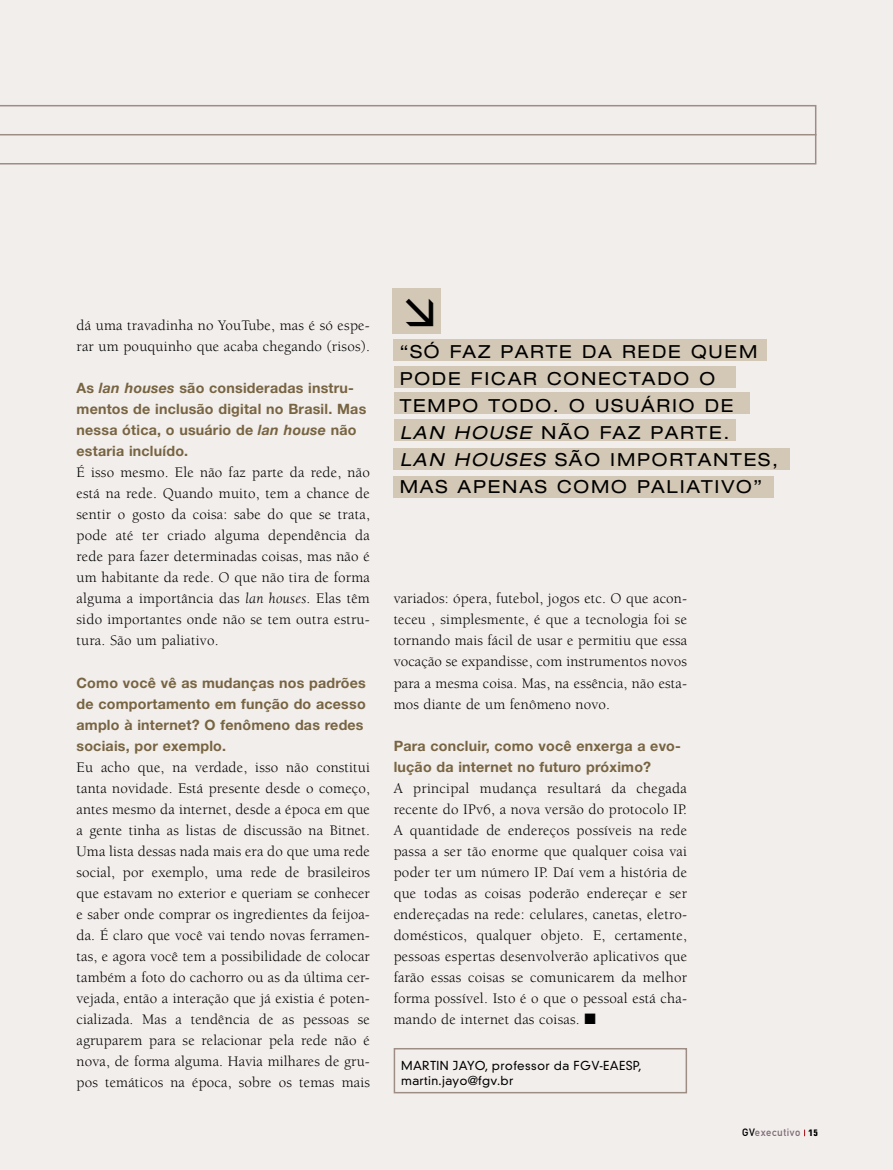
<style>
.page{position:relative;width:893px;height:1170px;background:#fff}
.page>*{position:absolute;margin:0;border:0;box-sizing:border-box;transform-origin:0 0}
.t1{font:expanded 18px/27px "Helvetica Neue LT Std";letter-spacing:.1em;color:#000}
.t2{font:15px/21px "Berkeley Std";letter-spacing:.015em;color:#000;text-align:justify}
.t3{font:700 14.25px/21px "Helvetica Neue LT Std";letter-spacing:.015em;color:#776441}
.t4{font:300 12px/15px "DIN Neuzeit Grotesk";letter-spacing:.03em;color:#000}
.t5{font:10.5px "DIN Mittelschrift Std";letter-spacing:.05em;color:#7f6d77}
.s1{font-family:"Helvetica Neue";font-style:italic}
.s2{font-style:italic}
.s3{color:#000}
.s4{font-family:"Eurostile LT Std";font-weight:700;font-stretch:condensed;font-size:9px;color:#000}
</style>
<div class="page">
<div style="left:0;top:0;width:893px;height:1169px;background:#f2eeec"></div>
<div style="left:394px;top:339px;width:373px;height:21px;background:#d3c8b6"></div>
<div style="left:394px;top:449px;width:396px;height:21px;background:#d3c8b6"></div>
<div style="left:394px;top:476px;width:380px;height:21px;background:#d3c8b6"></div>
<div style="left:394px;top:420px;width:342px;height:21px;background:#d3c8b6"></div>
<div style="left:394px;top:366px;width:342px;height:21px;background:#d3c8b6"></div>
<div style="left:394px;top:392px;width:355px;height:22px;background:#d3c8b6"></div>
<div style="left:392px;top:288px;width:49px;height:45px;background:#d3c8b6"></div>
<div style="left:394px;top:1047px;width:293px;height:46px;border:2px solid #9d8d85"></div>
<svg style="left:0;top:105px;width:816px;height:59px"></svg>
<hr style="left:0;top:134px;width:816px;height:1px;background:#9d8d85">
<p class="t2" style="left:77px;top:315px;width:295px">dá uma travadinha no YouTube, mas é só espe&shy;rar um pouquinho que acaba chegando (risos).</p>
<p class="t3" style="left:77px;top:377px;width:291px">As <span class="s1">lan houses</span> são consideradas instru&shy;mentos de inclusão digital no Brasil. Mas nessa ótica, o usuário de <span class="s1">lan house</span> não estaria incluído.</p>
<p class="t2" style="left:77px;top:462px;width:295px">É isso mesmo. Ele não faz parte da rede, não está na rede. Quando muito, tem a chance de sentir o gosto da coisa: sabe do que se trata, pode até ter criado alguma dependência da rede para fazer determinadas coisas, mas não é um habitante da rede. O que não tira de forma alguma a importância das <span class="s2">lan houses</span>. Elas têm sido importantes onde não se tem outra estru&shy;tura. São um paliativo.</p>
<p class="t3" style="left:77px;top:671px;width:291px">Como você vê as mudanças nos padrões de comportamento em função do acesso amplo à internet? O fenômeno das redes sociais, por exemplo.</p>
<p class="t2" style="left:77px;top:756px;width:295px">Eu acho que, na verdade, isso não constitui tanta novidade. Está presente desde o começo, antes mesmo da internet, desde a época em que a gente tinha as listas de discussão na Bitnet.<br>Uma lista dessas nada mais era do que uma rede social, por exemplo, uma rede de brasileiros que estavam no exterior e queriam se conhecer e saber onde comprar os ingredientes da feijoa&shy;da. É claro que você vai tendo novas ferramen&shy;tas, e agora você tem a possibilidade de colocar também a foto do cachorro ou as da última cer&shy;vejada, então a interação que já existia é poten&shy;cializada. Mas a tendência de as pessoas se agruparem para se relacionar pela rede não é nova, de forma alguma. Havia milhares de gru&shy;pos temáticos na época, sobre os temas mais</p>
<p class="t1" style="left:400px;top:337px;width:380px">“SÓ FAZ PARTE DA REDE QUEM<br>PODE FICAR CONECTADO O<br>TEMPO TODO. O USUÁRIO DE<br><span class="s2">LAN HOUSE</span> NÃO FAZ PARTE.<br><span class="s2">LAN HOUSES</span> SÃO IMPORTANTES,<br>MAS APENAS COMO PALIATIVO”</p>
<p class="t2" style="left:394px;top:588px;width:295px">variados: ópera, futebol, jogos etc. O que acon&shy;teceu , simplesmente, é que a tecnologia foi se tornando mais fácil de usar e permitiu que essa vocação se expandisse, com instrumentos novos para a mesma coisa. Mas, na essência, não esta&shy;mos diante de um fenômeno novo.</p>
<p class="t3" style="left:394px;top:734px;width:289px">Para concluir, como você enxerga a evo&shy;lução da internet no futuro próximo?</p>
<p class="t2" style="left:394px;top:777px;width:295px">A principal mudança resultará da chegada recente do IPv6, a nova versão do protocolo IP.<br>A quantidade de endereços possíveis na rede passa a ser tão enorme que qualquer coisa vai poder ter um número IP. Daí vem a história de que todas as coisas poderão endereçar e ser endereçadas na rede: celulares, canetas, eletro&shy;domésticos, qualquer objeto. E, certamente, pessoas espertas desenvolverão aplicativos que farão essas coisas se comunicarem da melhor forma possível. Isto é o que o pessoal está cha&shy;mando de internet das coisas. ■</p>
<p class="t4" style="left:401px;top:1058px;width:242px">Martin Jayo, professor da FGV-EAESP, martin.jayo@fgv.br</p>
<p class="t5" style="left:742px;top:1126px;width:77px"><span class="s3">gv</span>executivo <span class="s4">15</span></p>
</div>
